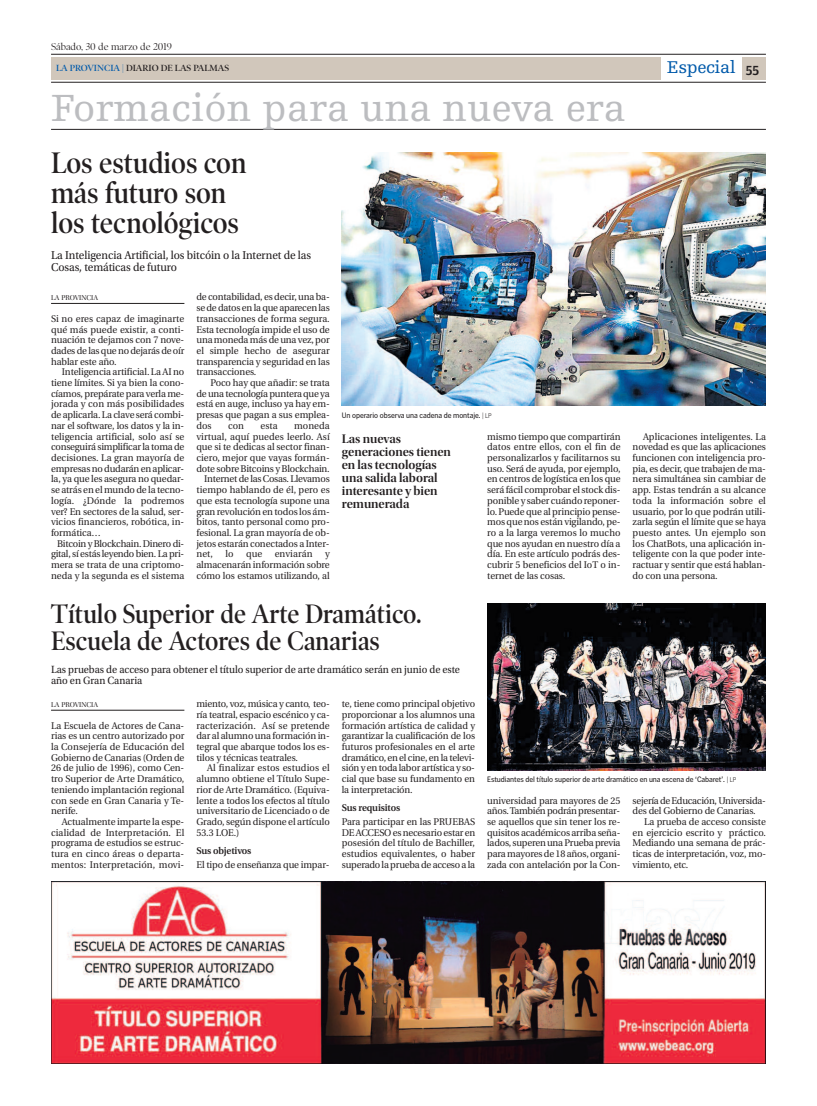
<style>
.page{position:relative;width:817px;height:1106px;background:#fff}
.page>*{position:absolute;margin:0;border:0;box-sizing:border-box;transform-origin:0 0}
.t1{font:40px "Egyptienne F";color:#bcbdc0}
.t2{font:600 30px/30px "Poynter OS Display";color:#231f20;scale:.9 1}
.t3{font:600 27px/27px "Poynter OS Display";color:#231f20;scale:.9 1}
.t4{font:18px "Egyptienne F";letter-spacing:-.025em;color:#015aaa}
.t5{font:13px/13px "Utopia Std Semibold Disp";letter-spacing:-.005em;color:#231f20}
.t6{font:12px/12px "Utopia Std";letter-spacing:-.005em;color:#231f20;scale:.95 1}
.t7{font:11px/11px "Utopia Std";letter-spacing:-.005em;color:#231f20;scale:.95 1}
.t8{font:10px "Poynter OS Display";color:#231f20}
.t9{font:9.7px/10.7px "Utopia";letter-spacing:-.01em;color:#231f20;text-align:justify}
.t10{font:600 9.7px "Utopia";letter-spacing:-.015em;color:#231f20}
.t11{font:600 9px "Poynter OS Display";color:#231f20}
.t12{font:8px "Poynter Gothic Text";letter-spacing:-.01em;color:#231f20;scale:.9 1}
.t13{font:7.3px "Utopia Std Disp";letter-spacing:-.005em;color:#231f20}
.s1{color:#015aaa}
.s2{font-family:"Amplitude";font-weight:500;font-size:14px;color:#231f20}
.s3{font-weight:300;font-size:7px}
</style>
<div class="page">
<div style="left:51px;top:57px;width:714px;height:23px;background:#d1c7bb"></div>
<hr style="left:51px;top:82px;width:714px;height:1px;background:#231f20">
<hr style="left:51px;top:54px;width:714px;height:1px;background:#231f20">
<div style="left:661px;top:57px;width:80px;height:24px;background:#fff"></div>
<hr style="left:51px;top:303px;width:133px;height:1px;background:#231f20">
<img style="left:342px;top:152px;width:423px;height:254px">
<hr style="left:51px;top:129px;width:714px;height:1px;background:#231f20">
<img style="left:51px;top:881px;width:714px;height:182px">
<hr style="left:51px;top:710px;width:133px;height:1px;background:#231f20">
<img style="left:487px;top:603px;width:278px;height:167px">
<p class="t8" style="left:51px;top:41px;width:122px">Sábado, 30 de marzo de 2019</p>
<p class="t11" style="left:56px;top:63px;width:174px"><span class="s1">LA PROVINCIA |</span> DIARIO DE LAS PALMAS</p>
<h1 class="t1" style="left:51px;top:92px;width:576px">Formación para una nueva era</h1>
<h2 class="t2" style="left:51px;top:148px;width:218px">Los estudios con más futuro son los tecnológicos</h2>
<p class="t6" style="left:51px;top:250px;width:275px">La Inteligencia Artificial, los bitcóin o la Internet de las<br>Cosas, temáticas de futuro</p>
<h3 class="t4" style="left:666px;top:61px;width:94px">Especial <span class="s2">55</span></h3>
<p class="t13" style="left:51px;top:295px;width:48px">LA PROVINCIA</p>
<p class="t9" style="left:51px;top:314px;width:135px">Si no eres capaz de imaginarte qué más puede existir, a conti&shy;nuación te dejamos con 7 nove&shy;dades de las que no dejarás de oír hablar este año.</p>
<p class="t9" style="left:51px;top:367px;width:135px;text-indent:11px">Inteligencia artificial. La AI no tiene límites. Si ya bien la cono&shy;cíamos, prepárate para verla me&shy;jorada y con más posibilidades de aplicarla. La clave será combi&shy;nar el software, los datos y la in&shy;teligencia artificial, solo así se conseguirá simplificar la toma de decisiones. La gran mayoría de empresas no dudarán en aplicar&shy;la, ya que les asegura no quedar&shy;se atrás en el mundo de la tecno&shy;logía. ¿Dónde la podremos ver? En sectores de la salud, ser&shy;vicios financieros, robótica, in&shy;formática…</p>
<p class="t9" style="left:51px;top:539px;width:135px;text-indent:6px">Bitcoin y Blockchain. Dinero di&shy;gital, sí estás leyendo bien. La pri&shy;mera se trata de una criptomo&shy;neda y la segunda es el sistema</p>
<p class="t9" style="left:196px;top:292px;width:135px">de contabilidad, es decir, una ba&shy;se de datos en la que aparecen las transacciones de forma segura.<br>Esta tecnología impide el uso de una moneda más de una vez, por el simple hecho de asegurar transparencia y seguridad en las transacciones.</p>
<p class="t9" style="left:196px;top:378px;width:135px;text-indent:14px">Poco hay que añadir: se trata de una tecnología puntera que ya está en auge, incluso ya hay em&shy;presas que pagan a sus emplea&shy;dos</p>
<p class="t9" style="left:228px;top:421px;width:18px">con</p>
<p class="t9" style="left:260px;top:421px;width:19px">esta</p>
<p class="t9" style="left:294px;top:421px;width:37px">moneda</p>
<p class="t9" style="left:196px;top:432px;width:135px">virtual, aquí puedes leerlo. Así</p>
<p class="t9" style="left:196px;top:442px;width:135px">que si te dedicas al sector finan-</p>
<p class="t9" style="left:196px;top:453px;width:135px">ciero, mejor que vayas formán-</p>
<p class="t9" style="left:196px;top:464px;width:135px">dote sobre Bitcoins y Blockchain.</p>
<p class="t9" style="left:204px;top:474px;width:127px">Internet de las Cosas. Llevamos</p>
<p class="t9" style="left:196px;top:485px;width:135px">tiempo hablando de él, pero es</p>
<p class="t9" style="left:196px;top:496px;width:135px">que esta tecnología supone una</p>
<p class="t9" style="left:196px;top:506px;width:135px">gran revolución en todos los ám-</p>
<p class="t9" style="left:196px;top:517px;width:135px">bitos, tanto personal como pro-</p>
<p class="t9" style="left:196px;top:528px;width:135px">fesional. La gran mayoría de ob-</p>
<p class="t9" style="left:196px;top:539px;width:134px">jetos estarán conectados a Inter-</p>
<p class="t9" style="left:196px;top:549px;width:18px">net,</p>
<p class="t9" style="left:225px;top:549px;width:10px">lo</p>
<p class="t9" style="left:246px;top:549px;width:18px">que</p>
<p class="t9" style="left:275px;top:549px;width:39px">enviarán</p>
<p class="t9" style="left:196px;top:549px;width:135px;text-indent:128px">y almacenarán información sobre cómo los estamos utilizando, al</p>
<p class="t12" style="left:342px;top:411px;width:168px">Un operario observa una cadena de montaje. <span class="s3">| LP</span></p>
<h3 class="t5" style="left:342px;top:433px;width:111px">Las nuevas generaciones tienen en las tecnologías una salida laboral interesante y bien remunerada</h3>
<p class="t9" style="left:487px;top:432px;width:135px">mismo tiempo que compartirán datos entre ellos, con el fin de personalizarlos y facilitarnos su uso. Será de ayuda, por ejemplo, en centros de logística en los que será fácil comprobar el stock dis&shy;ponible y saber cuándo reponer&shy;lo. Puede que al principio pense&shy;mos que nos están vigilando, pe&shy;ro a la larga veremos lo mucho que nos ayudan en nuestro día a día. En este artículo podrás des&shy;cubrir 5 beneficios del IoT o in&shy;ternet de las cosas.</p>
<p class="t9" style="left:632px;top:432px;width:135px;text-indent:10px">Aplicaciones inteligentes. La novedad es que las aplicaciones funcionen con inteligencia pro&shy;pia, es decir, que trabajen de ma&shy;nera simultánea sin cambiar de app. Estas tendrán a su alcance toda la información sobre el usuario, por lo que podrán utili&shy;zarla según el límite que se haya puesto antes. Un ejemplo son los ChatBots, una aplicación in&shy;teligente con la que poder inte&shy;ractuar y sentir que está hablan&shy;do con una persona.</p>
<h3 class="t3" style="left:51px;top:600px;width:413px">Título Superior de Arte Dramático.<br>Escuela de Actores de Canarias</h3>
<p class="t7" style="left:51px;top:664px;width:432px">Las pruebas de acceso para obtener el título superior de arte dramático serán en junio de este año en Gran Canaria</p>
<p class="t13" style="left:51px;top:702px;width:48px">LA PROVINCIA</p>
<p class="t9" style="left:51px;top:720px;width:135px">La Escuela de Actores de Cana&shy;rias es un centro autorizado por la Consejería de Educación del Gobierno de Canarias (Orden de 26 de julio de 1996), como Cen&shy;tro Superior de Arte Dramático, teniendo implantación regional con sede en Gran Canaria y Te&shy;nerife.</p>
<p class="t9" style="left:51px;top:817px;width:135px;text-indent:11px">Actualmente imparte la espe&shy;cialidad de Interpretación. El programa de estudios se estruc&shy;tura en cinco áreas o departa&shy;mentos: Interpretación, movi-</p>
<p class="t9" style="left:196px;top:699px;width:135px">miento, voz, música y canto teo&shy;ría teatral, espacio escénico y ca&shy;racterización. Así se pretende dar al alumno una formación in&shy;tegral que abarque todos los es&shy;tilos y técnicas teatrales.</p>
<p class="t9" style="left:196px;top:763px;width:135px;text-indent:11px">Al finalizar estos estudios el alumno obtiene el Título Supe&shy;rior de Arte Dramático. (Equiva&shy;lente a todos los efectos al título universitario de Licenciado o de Grado, según dispone el artículo 53.3 LOE.)</p>
<p class="t10" style="left:196px;top:846px;width:56px">Sus objetivos</p>
<p class="t9" style="left:196px;top:860px;width:134px">El tipo de enseñanza que impar-</p>
<p class="t9" style="left:342px;top:699px;width:135px">te, tiene como principal objetivo proporcionar a los alumnos una formación artística de calidad y garantizar la cualificación de los futuros profesionales en el arte dramático, en el cine, en la televi&shy;sión y en toda labor artística y so&shy;cial que base su fundamento en la interpretación.</p>
<p class="t10" style="left:342px;top:803px;width:60px">Sus requisitos</p>
<p class="t9" style="left:342px;top:817px;width:135px">Para participar en las PRUEBAS DE ACCESO es necesario estar en posesión del título de Bachiller, estudios equivalentes, o haber superado la prueba de acceso a la</p>
<p class="t12" style="left:487px;top:774px;width:278px">Estudiantes del título superior de arte dramático en una escena de ‘Cabaret’. <span class="s3">| LP</span></p>
<p class="t9" style="left:487px;top:795px;width:135px">universidad para mayores de 25 años.También podrán presentar&shy;se aquellos que sin tener los re&shy;quisitos académicos arriba seña&shy;lados, superen una Prueba previa para mayores de 18 años, organi&shy;zada con antelación por la Con-</p>
<p class="t9" style="left:632px;top:795px;width:135px">sejería de Educación, Universida&shy;des del Gobierno de Canarias.</p>
<p class="t9" style="left:632px;top:817px;width:135px;text-indent:12px">La prueba de acceso consiste en ejercicio escrito y práctico.<br>Mediando una semana de prác&shy;ticas de interpretación, voz, mo&shy;vimiento, etc.</p>
</div>
